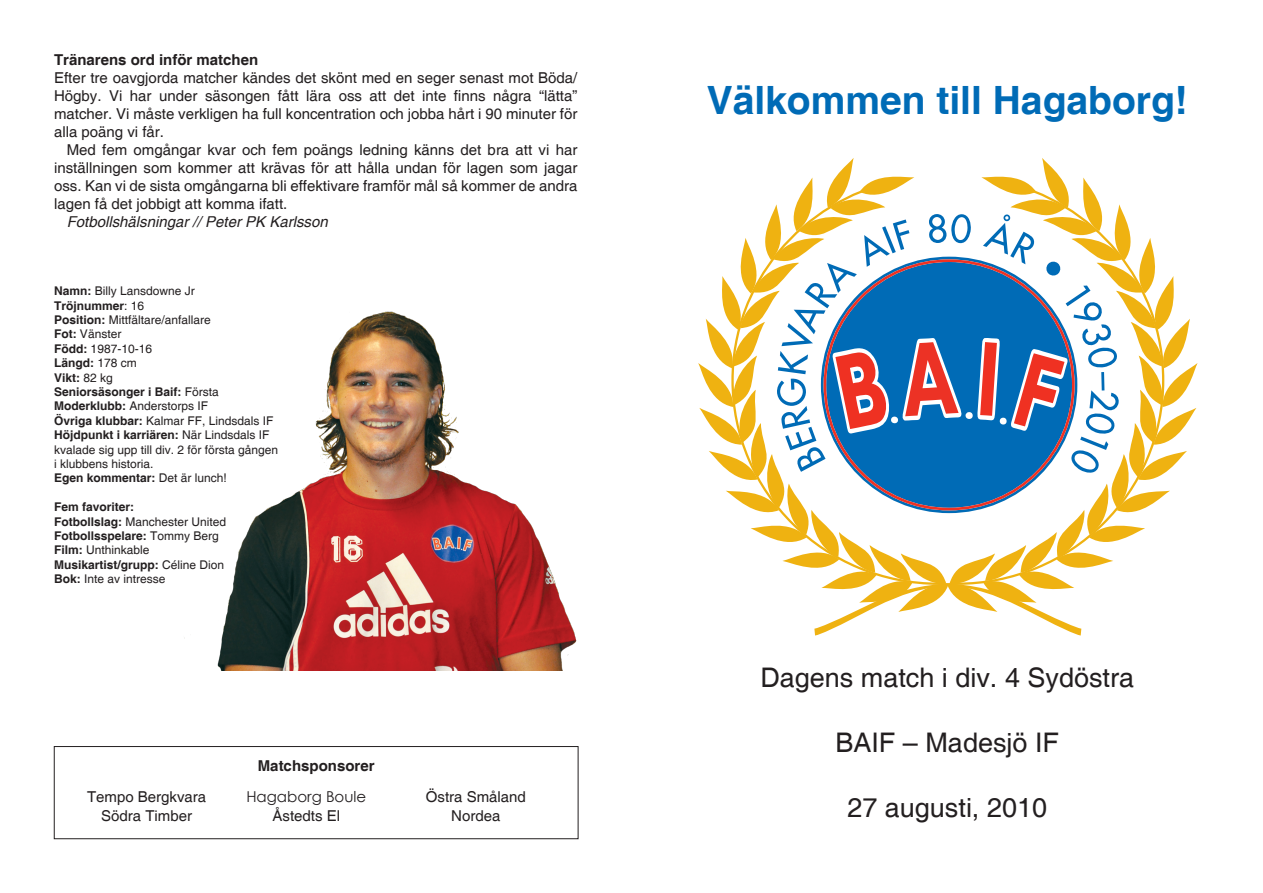
<style>
.page{position:relative;width:1263px;height:893px;background:#fff}
.page>*{position:absolute;margin:0;border:0;box-sizing:border-box;transform-origin:0 0}
.t1{font:700 39px "Helvetica";color:#006bb6}
.t2{font:27px "Helvetica";color:#231f20}
.Brödtext{font:15px/18px "Helvetica";color:#231f20;text-align:justify}
.Text_i_tabell{font:15px "Helvetica";color:#231f20}
.Brödtext-2{font:700 15px "Helvetica";color:#231f20}
.Brödtext-3{font:italic 15px "Helvetica";color:#231f20}
.Text_i_tabell-2{font:15px "Century Gothic";color:#231f20}
.t3{font:12px/14.4px "Helvetica";color:#231f20}
.t4{font:700 12px "Helvetica";color:#231f20}
.s1{font-weight:700}
.s2{font-weight:400}
</style>
<div class="page">
<svg style="left:814px;top:612px;width:268px;height:23px"></svg>
<svg style="left:698px;top:158px;width:499px;height:454px"></svg>
<img style="left:184px;top:311px;width:393px;height:359px">
<div style="left:54px;top:746px;width:524px;height:93px;border:1px solid #231f20"></div>
<p class="Brödtext-2" style="left:54px;top:50px;width:206px">Tränarens ord inför matchen</p>
<p class="Brödtext" style="left:54px;top:69px;width:525px">Efter tre oavgjorda matcher kändes det skönt med en seger senast mot Böda/ Högby. Vi har under säsongen fått lära oss att det inte finns några “lätta” matcher. Vi måste verkligen ha full koncentration och jobba hårt i 90 minuter för alla poäng vi får.</p>
<p class="Brödtext" style="left:54px;top:141px;width:525px;text-indent:13px">Med fem omgångar kvar och fem poängs ledning känns det bra att vi har inställningen som kommer att krävas för att hålla undan för lagen som jagar oss. Kan vi de sista omgångarna bli effektivare framför mål så kommer de andra lagen få det jobbigt att komma ifatt.</p>
<p class="Brödtext-3" style="left:67px;top:213px;width:262px">Fotbollshälsningar // Peter PK Karlsson</p>
<p class="t3" style="left:54px;top:284px;width:142px"><span class="s1">Namn:</span> Billy Lansdowne Jr</p>
<p class="t4" style="left:54px;top:298px;width:92px">Tröjnummer<span class="s2">: 16</span></p>
<p class="t3" style="left:54px;top:313px;width:158px"><span class="s1">Position:</span> Mittfältare/anfallare</p>
<p class="t3" style="left:54px;top:327px;width:69px"><span class="s1">Fot:</span> Vänster</p>
<p class="t3" style="left:54px;top:342px;width:100px"><span class="s1">Född:</span> 1987-10-16<br><span class="s1">Längd:</span> 178 cm</p>
<p class="t4" style="left:54px;top:370px;width:60px">Vikt: <span class="s2">82 kg</span></p>
<p class="t4" style="left:54px;top:384px;width:166px">Seniorsäsonger i Baif: <span class="s2">Första</span></p>
<p class="t3" style="left:54px;top:399px;width:156px"><span class="s1">Moderklubb:</span> Anderstorps IF</p>
<p class="t3" style="left:54px;top:414px;width:221px"><span class="s1">Övriga klubbar:</span> Kalmar FF, Lindsdals IF</p>
<p class="t4" style="left:54px;top:428px;width:217px">Höjdpunkt i karriären: <span class="s2">När Lindsdals IF</span></p>
<p class="t3" style="left:54px;top:443px;width:226px">kvalade sig upp till div. 2 för första gången</p>
<p class="t3" style="left:54px;top:457px;width:101px">i klubbens historia.</p>
<p class="t4" style="left:54px;top:471px;width:174px">Egen kommentar: <span class="s2">Det är lunch!</span></p>
<p class="t4" style="left:54px;top:500px;width:82px">Fem favoriter:</p>
<p class="t3" style="left:54px;top:515px;width:174px"><span class="s1">Fotbollslag:</span> Manchester United</p>
<p class="t4" style="left:54px;top:528px;width:166px">Fotbollsspelare: <span class="s2">Tommy Berg</span></p>
<p class="t3" style="left:54px;top:543px;width:97px"><span class="s1">Film:</span> Unthinkable</p>
<p class="t3" style="left:54px;top:558px;width:172px"><span class="s1">Musikartist/grupp:</span> Céline Dion<br><span class="s1">Bok:</span> Inte av intresse</p>
<p class="Brödtext-2" style="left:258px;top:756px;width:118px">Matchsponsorer</p>
<p class="Text_i_tabell" style="left:87px;top:788px;width:121px">Tempo Bergkvara</p>
<p class="Text_i_tabell-2" style="left:246px;top:786px;width:121px">Hagaborg Boule</p>
<p class="Text_i_tabell" style="left:426px;top:788px;width:102px">Östra Småland</p>
<p class="Text_i_tabell" style="left:101px;top:807px;width:92px">Södra Timber</p>
<p class="Text_i_tabell" style="left:273px;top:807px;width:69px">Åstedts El</p>
<p class="Text_i_tabell" style="left:451px;top:807px;width:51px">Nordea</p>
<p class="t1" style="left:707px;top:76px;width:483px">Välkommen till Hagaborg!</p>
<p class="t2" style="left:760px;top:662px;width:375px">Dagens match i div. 4 Sydöstra</p>
<p class="t2" style="left:835px;top:727px;width:225px">BAIF – Madesjö IF</p>
<p class="t2" style="left:847px;top:791px;width:201px">27 augusti, 2010</p>
</div>
